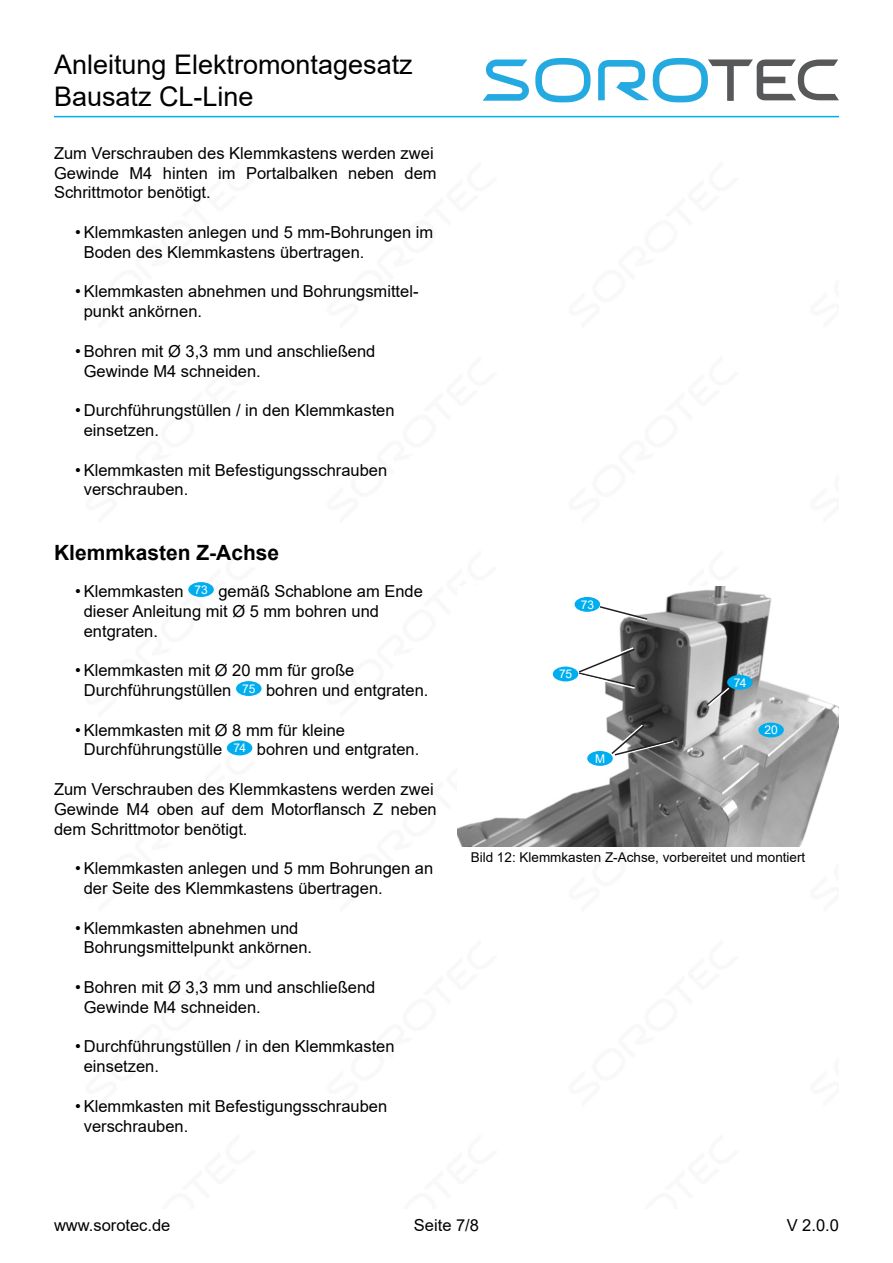
<style>
.page{position:relative;width:893px;height:1263px;background:#fff}
.page>*{position:absolute;margin:0;border:0;box-sizing:border-box;transform-origin:0 0}
.t1{font:27px/32.4px "Arial";color:#000}
.Überschrift_2{font:700 21px "Arial";color:#000}
.Text{font:16.5px/19.8px "Arial";color:#000}
.Bildtext{font:13.5px "Arial";color:#000}
.Kreisnummer{font:12px "Arial";letter-spacing:-.01em;color:#fff}
</style>
<div class="page">
<svg style="left:598px;top:58px;width:241px;height:44px"></svg>
<svg style="left:483px;top:58px;width:108px;height:44px"></svg>
<hr style="left:54px;top:116px;width:785px;height:1px;background:#00aeef">
<div style="left:188px;top:582px;width:26px;height:15px;background:#00aeef;border-radius:50%"></div>
<div style="left:236px;top:681px;width:26px;height:15px;background:#00aeef;border-radius:50%"></div>
<div style="left:227px;top:740px;width:25px;height:15px;background:#00aeef;border-radius:50%"></div>
<img style="left:458px;top:587px;width:381px;height:259px">
<svg style="left:598px;top:605px;width:51px;height:17px"></svg>
<div style="left:553px;top:666px;width:25px;height:15px;background:#00aeef;border-radius:50%"></div>
<div style="left:758px;top:722px;width:26px;height:15px;background:#00aeef;border-radius:50%"></div>
<div style="left:587px;top:751px;width:26px;height:15px;background:#00aeef;border-radius:50%"></div>
<div style="left:575px;top:597px;width:25px;height:15px;background:#00aeef;border-radius:50%"></div>
<div style="left:727px;top:675px;width:26px;height:15px;background:#00aeef;border-radius:50%"></div>
<svg style="left:576px;top:646px;width:60px;height:44px"></svg>
<svg style="left:608px;top:723px;width:67px;height:35px;background:#737474"></svg>
<svg style="left:705px;top:685px;width:26px;height:23px"></svg>
<h1 class="t1" style="left:54px;top:48px;width:360px">Anleitung Elektromontagesatz<br>Bausatz CL-Line</h1>
<p class="Text" style="left:54px;top:143px;width:381px">Zum Verschrauben des Klemmkastens werden zwei</p>
<p class="Text" style="left:54px;top:163px;width:384px">Gewinde M4 hinten im Portalbalken neben dem<br>Schrittmotor benötigt.</p>
<p class="Text" style="left:84px;top:222px;width:351px;text-indent:-9px">• Klemmkasten anlegen und 5 mm-Bohrungen im<br>Boden des Klemmkastens übertragen.</p>
<p class="Text" style="left:84px;top:282px;width:336px;text-indent:-9px">• Klemmkasten abnehmen und Bohrungsmittel&shy;punkt ankörnen.</p>
<p class="Text" style="left:84px;top:341px;width:293px;text-indent:-9px">• Bohren mit Ø 3,3 mm und anschließend<br>Gewinde M4 schneiden.</p>
<p class="Text" style="left:84px;top:400px;width:312px;text-indent:-9px">• Durchführungstüllen / in den Klemmkasten einsetzen.</p>
<p class="Text" style="left:84px;top:460px;width:305px;text-indent:-9px">• Klemmkasten mit Befestigungsschrauben verschrauben.</p>
<p class="Überschrift_2" style="left:54px;top:538px;width:227px">Klemmkasten Z-Achse</p>
<p class="Text" style="left:75px;top:581px;width:110px">• Klemmkasten</p>
<p class="Kreisnummer" style="left:194px;top:581px;width:15px">73</p>
<p class="Text" style="left:84px;top:581px;width:341px;text-indent:135px">gemäß Schablone am Ende dieser Anleitung mit Ø 5 mm bohren und entgraten.</p>
<p class="Text" style="left:84px;top:660px;width:272px;text-indent:-9px">• Klemmkasten mit Ø 20 mm für große<br>Durchführungstüllen</p>
<p class="Kreisnummer" style="left:242px;top:680px;width:15px">75</p>
<p class="Text" style="left:266px;top:680px;width:164px">bohren und entgraten.</p>
<p class="Text" style="left:84px;top:720px;width:263px;text-indent:-9px">• Klemmkasten mit Ø 8 mm für kleine<br>Durchführungstülle</p>
<p class="Kreisnummer" style="left:233px;top:740px;width:14px">74</p>
<p class="Text" style="left:257px;top:740px;width:164px">bohren und entgraten.</p>
<p class="Text" style="left:54px;top:779px;width:381px">Zum Verschrauben des Klemmkastens werden zwei</p>
<p class="Text" style="left:54px;top:799px;width:384px">Gewinde M4 oben auf dem Motorflansch Z neben dem Schrittmotor benötigt.</p>
<p class="Text" style="left:84px;top:858px;width:351px;text-indent:-9px">• Klemmkasten anlegen und 5 mm Bohrungen an der Seite des Klemmkastens übertragen.</p>
<p class="Text" style="left:84px;top:918px;width:230px;text-indent:-9px">• Klemmkasten abnehmen und<br>Bohrungsmittelpunkt ankörnen.</p>
<p class="Text" style="left:84px;top:977px;width:293px;text-indent:-9px">• Bohren mit Ø 3,3 mm und anschließend<br>Gewinde M4 schneiden.</p>
<p class="Text" style="left:84px;top:1037px;width:312px;text-indent:-9px">• Durchführungstüllen / in den Klemmkasten einsetzen.</p>
<p class="Text" style="left:84px;top:1096px;width:305px;text-indent:-9px">• Klemmkasten mit Befestigungsschrauben verschrauben.</p>
<p class="Kreisnummer" style="left:581px;top:596px;width:15px">73</p>
<p class="Kreisnummer" style="left:559px;top:666px;width:15px">75</p>
<p class="Kreisnummer" style="left:595px;top:750px;width:11px">M</p>
<p class="Kreisnummer" style="left:734px;top:674px;width:14px">74</p>
<p class="Kreisnummer" style="left:764px;top:722px;width:15px">20</p>
<p class="Bildtext" style="left:471px;top:848px;width:336px">Bild 12: Klemmkasten Z-Achse, vorbereitet und montiert</p>
<p class="Text" style="left:414px;top:1215px;width:67px">Seite 7/8</p>
<p class="Text" style="left:54px;top:1215px;width:118px">www.sorotec.de</p>
<p class="Text" style="left:787px;top:1215px;width:54px">V 2.0.0</p>
</div>
